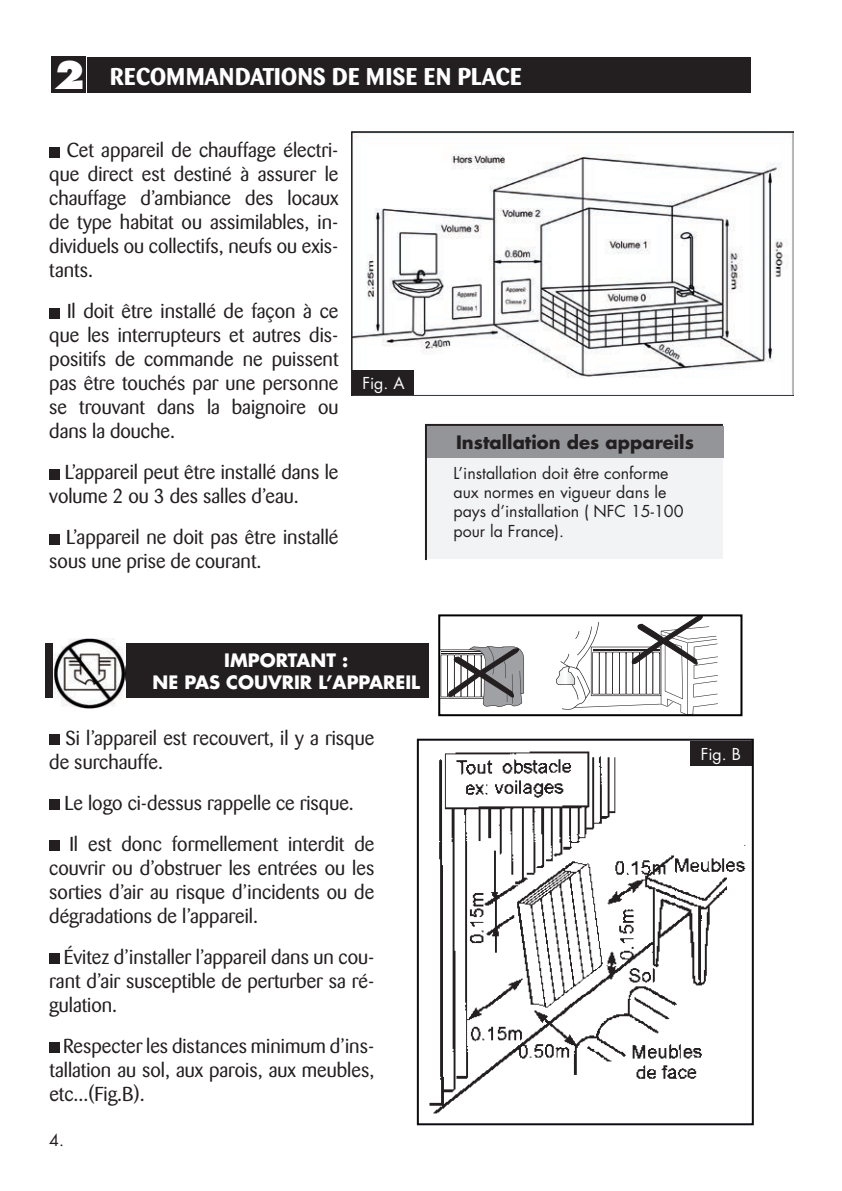
<style>
.page{position:relative;width:842px;height:1191px;background:#fff}
.page>*{position:absolute;margin:0;border:0;box-sizing:border-box;transform-origin:0 0}
.t1{font:700 24px "Barmeno";letter-spacing:.02em;color:#fff}
.t2{font:20px/24px "Barmeno";color:#231f20;text-align:justify}
.t3{font:700 18px/21.6px "Futura";color:#fff;text-align:center}
.t4{font:700 18px "Futura";color:#231f20}
.t5{font:16px/19.2px "Futura";color:#231f20}
.t6{font:16px "Futura";color:#fff}
.s1{font-family:"Futura";font-weight:800;font-size:37.2px}
</style>
<div class="page">
<div style="left:425px;top:423px;width:299px;height:138px;background:#f2f3f4"></div>
<div style="left:51px;top:57px;width:35px;height:36px;background:#231f20"></div>
<div style="left:88px;top:57px;width:663px;height:36px;background:#231f20"></div>
<div style="left:49px;top:147px;width:10px;height:10px;background:#231f20"></div>
<div style="left:49px;top:308px;width:10px;height:10px;background:#231f20"></div>
<div style="left:49px;top:469px;width:10px;height:10px;background:#231f20"></div>
<div style="left:49px;top:534px;width:10px;height:10px;background:#231f20"></div>
<div style="left:427px;top:426px;width:296px;height:31px;background:#939598"></div>
<div style="left:49px;top:734px;width:10px;height:10px;background:#231f20"></div>
<div style="left:49px;top:799px;width:10px;height:10px;background:#231f20"></div>
<div style="left:49px;top:840px;width:10px;height:10px;background:#231f20"></div>
<div style="left:49px;top:953px;width:10px;height:10px;background:#231f20"></div>
<div style="left:49px;top:1042px;width:10px;height:10px;background:#231f20"></div>
<svg style="left:556px;top:617px;width:162px;height:96px"></svg>
<svg style="left:441px;top:646px;width:83px;height:61px"></svg>
<div style="left:438px;top:614px;width:304px;height:102px;border:2px solid #000"></div>
<img style="left:429px;top:751px;width:322px;height:363px">
<div style="left:417px;top:738px;width:337px;height:387px;border:2px solid #0e0b11"></div>
<div style="left:690px;top:741px;width:62px;height:24px;background:#231f20"></div>
<div style="left:45px;top:643px;width:384px;height:54px;background:#231f20"></div>
<img style="left:54px;top:638px;width:72px;height:71px">
<img style="left:351px;top:132px;width:443px;height:263px">
<div style="left:353px;top:370px;width:61px;height:24px;background:#231f20"></div>
<p class="t1" style="left:54px;top:62px;width:469px"><span class="s1">2</span> RECOMMANDATIONS DE MISE EN PLACE</p>
<p class="t2" style="left:49px;top:138px;width:291px;text-indent:17px">Cet appareil de chauffage électri&shy;que direct est destiné à assurer le chauffage d’ambiance des locaux de type habitat ou assimilables, in&shy;dividuels ou collectifs, neufs ou exis&shy;tants.</p>
<p class="t2" style="left:49px;top:299px;width:291px;text-indent:18px">Il doit être installé de façon à ce que les interrupteurs et autres dis&shy;positifs de commande ne puissent pas être touchés par une personne se trouvant dans la baignoire ou dans la douche.</p>
<p class="t2" style="left:49px;top:460px;width:291px;text-indent:15px">L’appareil peut être installé dans le volume 2 ou 3 des salles d’eau.</p>
<p class="t2" style="left:49px;top:525px;width:291px;text-indent:17px">L’appareil ne doit pas être installé sous une prise de courant.</p>
<p class="t6" style="left:362px;top:372px;width:44px">Fig. A</p>
<p class="t4" style="left:456px;top:429px;width:239px">Installation des appareils</p>
<p class="t5" style="left:453px;top:463px;width:232px">L’installation doit être conforme aux normes en vigueur dans le pays d’installation ( NFC 15-100 pour la France).</p>
<p class="t3" style="left:152px;top:649px;width:269px">IMPORTANT :<br>NE PAS COUVRIR L’APPAREIL</p>
<p class="t2" style="left:49px;top:726px;width:326px;text-indent:16px">Si l’appareil est recouvert, il y a risque de surchauffe.</p>
<p class="t2" style="left:64px;top:782px;width:311px;line-height:41px">Le logo ci-dessus rappelle ce risque.<br>Il est donc formellement interdit de</p>
<p class="t2" style="left:49px;top:856px;width:327px">couvrir ou d’obstruer les entrées ou les sorties d’air au risque d’incidents ou de dégradations de l’appareil.</p>
<p class="t2" style="left:49px;top:945px;width:327px;text-indent:15px">Évitez d’installer l’appareil dans un cou&shy;rant d’air susceptible de perturber sa ré&shy;gulation.</p>
<p class="t2" style="left:49px;top:1034px;width:326px;text-indent:14px">Respecter les distances minimum d’ins&shy;tallation au sol, aux parois, aux meubles, etc...(Fig.B).</p>
<p class="t5" style="left:49px;top:1130px;width:16px">4.</p>
<p class="t6" style="left:701px;top:742px;width:42px">Fig. B</p>
</div>
